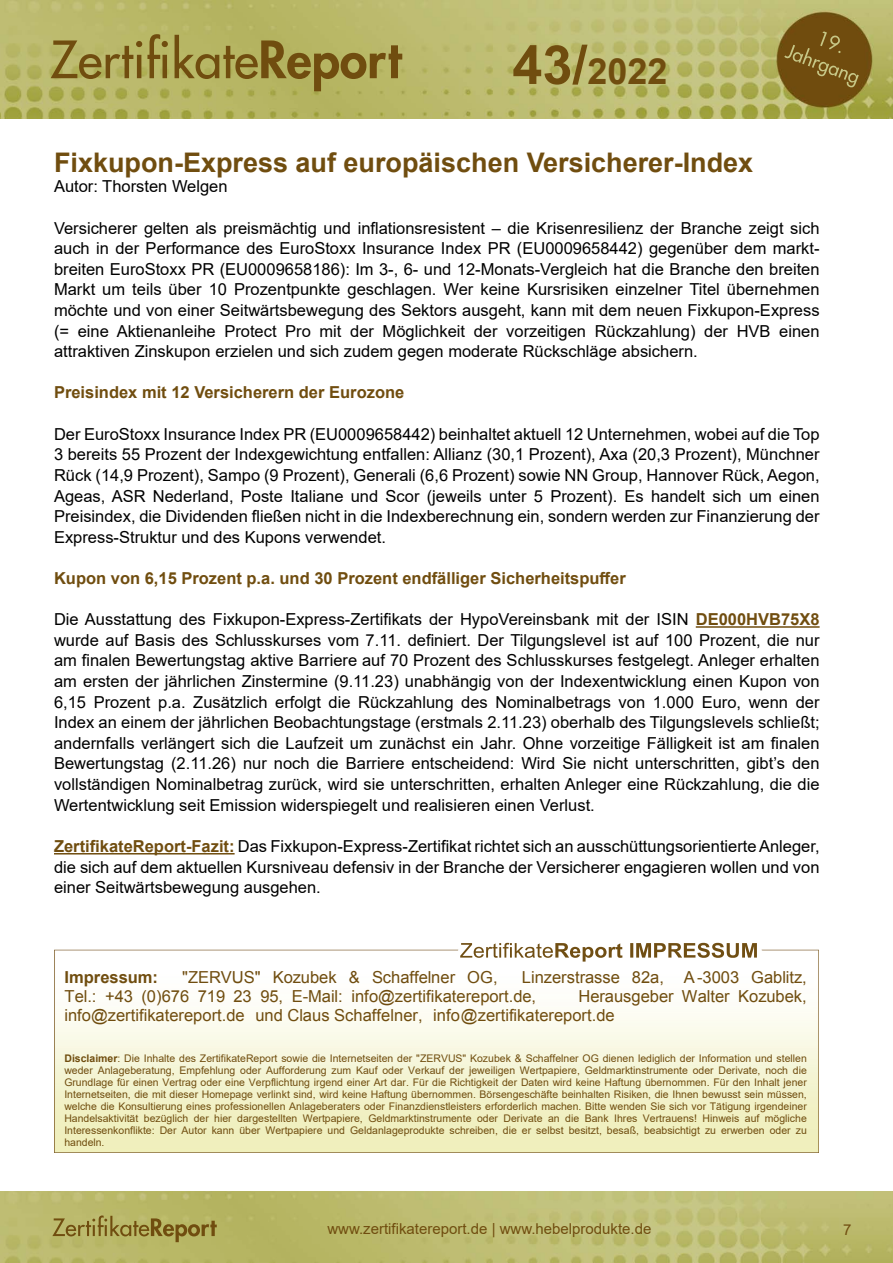
<style>
.page{position:relative;width:893px;height:1263px;background:#fff}
.page>*{position:absolute;margin:0;border:0;box-sizing:border-box;transform-origin:0 0}
.t1{font:700 36px "Arial";color:#704d0f}
.t2{font:700 27px "Arial";color:#704d0f}
.t3{font:16.5px/20.5px "Arial";color:#000;text-align:justify}
.t4{font:16.5px/19px "Arial";color:#704d0f}
.t5{font:700 16.5px "Arial";color:#704d0f}
.t6{font:15px "Arial";color:#704d0f}
.t7{font:10.5px/12px "Arial";color:#704d0f;text-align:justify}
.s1{font-size:54px}
.s2{font-weight:700;color:#704d0f}
.s3{font-weight:700}
</style>
<div class="page">
<img style="left:0;top:1192px;width:893px;height:71px">
<img style="left:0;top:0;width:893px;height:119px">
<hr style="left:696px;top:626px;width:124px;height:2px;background:#704d0f">
<hr style="left:54px;top:853px;width:181px;height:1px;background:#704d0f">
<img style="left:54px;top:942px;width:765px;height:210px">
<img style="left:503px;top:943px;width:254px;height:15px">
<h1 class="t1" style="left:512px;top:46px;width:157px"><span class="s1">43/</span>2022</h1>
<h2 class="t2" style="left:54px;top:143px;width:701px">Fixkupon-Express auf europäischen Versicherer-Index</h2>
<p class="t3" style="left:54px;top:176px;width:175px">Autor: Thorsten Welgen</p>
<p class="t3" style="left:54px;top:217px;width:767px">Versicherer gelten als preismächtig und inflationsresistent – die Krisenresilienz der Branche zeigt sich auch in der Performance des EuroStoxx Insurance Index PR (EU0009658442) gegenüber dem markt&shy;breiten EuroStoxx PR (EU0009658186): Im 3-, 6- und 12-Monats-Vergleich hat die Branche den breiten Markt um teils über 10 Prozentpunkte geschlagen. Wer keine Kursrisiken einzelner Titel übernehmen möchte und von einer Seitwärtsbewegung des Sektors ausgeht, kann mit dem neuen Fixkupon-Express (= eine Aktienanleihe Protect Pro mit der Möglichkeit der vorzeitigen Rückzahlung) der HVB einen attraktiven Zinskupon erzielen und sich zudem gegen moderate Rückschläge absichern.</p>
<p class="t5" style="left:54px;top:381px;width:352px">Preisindex mit 12 Versicherern der Eurozone</p>
<p class="t3" style="left:54px;top:423px;width:767px">Der EuroStoxx Insurance Index PR (EU0009658442) beinhaltet aktuell 12 Unternehmen, wobei auf die Top 3 bereits 55 Prozent der Indexgewichtung entfallen: Allianz (30,1 Prozent), Axa (20,3 Prozent), Münchner Rück (14,9 Prozent), Sampo (9 Prozent), Generali (6,6 Prozent) sowie NN Group, Hannover Rück, Aegon, Ageas, ASR Nederland, Poste Italiane und Scor (jeweils unter 5 Prozent). Es handelt sich um einen Preisindex, die Dividenden fließen nicht in die Indexberechnung ein, sondern werden zur Finanzierung der Express-Struktur und des Kupons verwendet.</p>
<p class="t5" style="left:54px;top:566px;width:573px">Kupon von 6,15 Prozent p.a. und 30 Prozent endfälliger Sicherheitspuffer</p>
<p class="t3" style="left:54px;top:609px;width:767px">Die Ausstattung des Fixkupon-Express-Zertifikats der HypoVereinsbank mit der ISIN <span class="s2">DE000HVB75X8 </span>wurde auf Basis des Schlusskurses vom 7.11. definiert. Der Tilgungslevel ist auf 100 Prozent, die nur am finalen Bewertungstag aktive Barriere auf 70 Prozent des Schlusskurses festgelegt. Anleger erhalten am ersten der jährlichen Zinstermine (9.11.23) unabhängig von der Indexentwicklung einen Kupon von 6,15 Prozent p.a. Zusätzlich erfolgt die Rückzahlung des Nominalbetrags von 1.000 Euro, wenn der Index an einem der jährlichen Beobachtungstage (erstmals 2.11.23) oberhalb des Tilgungslevels schließt; andernfalls verlängert sich die Laufzeit um zunächst ein Jahr. Ohne vorzeitige Fälligkeit ist am finalen Bewertungstag (2.11.26) nur noch die Barriere entscheidend: Wird Sie nicht unterschritten, gibt’s den vollständigen Nominalbetrag zurück, wird sie unterschritten, erhalten Anleger eine Rückzahlung, die die Wertentwicklung seit Emission widerspiegelt und realisieren einen Verlust.</p>
<p class="t3" style="left:54px;top:836px;width:767px"><span class="s2">ZertifikateReport-Fazit:</span> Das Fixkupon-Express-Zertifikat richtet sich an ausschüttungsorientierte Anleger, die sich auf dem aktuellen Kursniveau defensiv in der Branche der Versicherer engagieren wollen und von einer Seitwärtsbewegung ausgehen.</p>
<p class="t5" style="left:64px;top:966px;width:95px">Impressum:</p>
<p class="t4" style="left:182px;top:968px;width:317px">"ZERVUS" Kozubek &amp; Schaffelner OG,</p>
<p class="t4" style="left:64px;top:968px;width:744px;text-indent:458px">Linzerstrasse 82a, A-3003 Gablitz,<br>Tel.: +43 (0)676 719 23 95, E-Mail: info@zertifikatereport.de,</p>
<p class="t4" style="left:64px;top:987px;width:744px;text-indent:514px">Herausgeber Walter Kozubek, info@zertifikatereport.de und Claus Schaffelner, info@zertifikatereport.de</p>
<p class="t7" style="left:64px;top:1052px;width:744px"><span class="s3">Disclaimer</span>: Die Inhalte des ZertifikateReport sowie die Internetseiten der "ZERVUS" Kozubek &amp; Schaffelner OG dienen lediglich der Information und stellen weder Anlageberatung, Empfehlung oder Aufforderung zum Kauf oder Verkauf der jeweiligen Wertpapiere, Geldmarktinstrumente oder Derivate, noch die Grundlage für einen Vertrag oder eine Verpflichtung irgend einer Art dar. Für die Richtigkeit der Daten wird keine Haftung übernommen. Für den Inhalt jener Internetseiten, die mit dieser Homepage verlinkt sind, wird keine Haftung übernommen. Börsengeschäfte beinhalten Risiken, die Ihnen bewusst sein müssen, welche die Konsultierung eines professionellen Anlageberaters oder Finanzdienstleisters erforderlich machen. Bitte wenden Sie sich vor Tätigung irgendeiner Handelsaktivität bezüglich der hier dargestellten Wertpapiere, Geldmarktinstrumente oder Derivate an die Bank Ihres Vertrauens! Hinweis auf mögliche Interessenkonflikte: Der Autor kann über Wertpapiere und Geldanlageprodukte schreiben, die er selbst besitzt, besaß, beabsichtigt zu erwerben oder zu handeln.</p>
<p class="t6" style="left:327px;top:1218px;width:326px">www.zertifikatereport.de | www.hebelprodukte.de</p>
<p class="t6" style="left:843px;top:1219px;width:10px">7</p>
</div>
